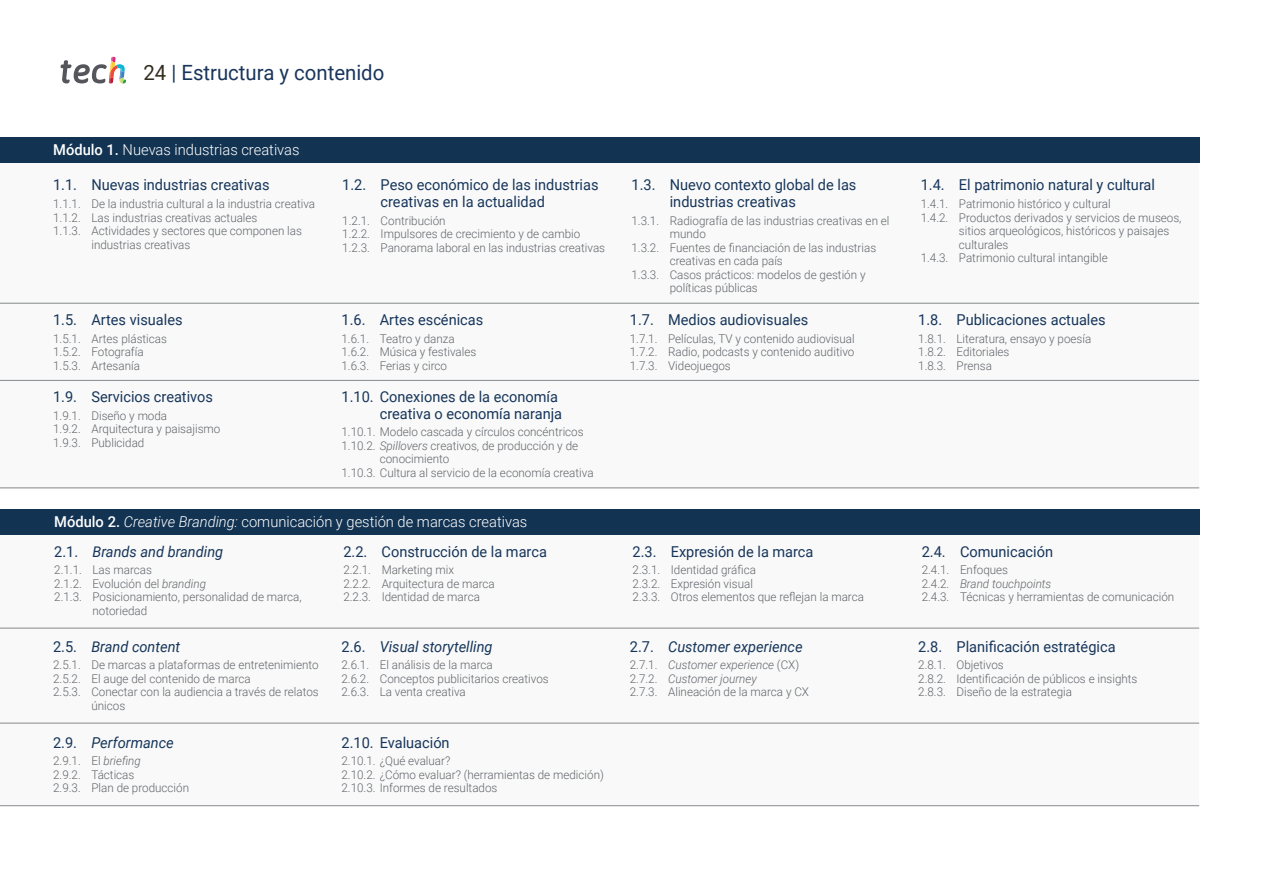
<style>
.page{position:relative;width:1263px;height:893px;background:#fff}
.page>*{position:absolute;margin:0;border:0;box-sizing:border-box;transform-origin:0 0}
.t1{font:21px "Roboto";color:#1a355c}
.t2{font:15px/16.5px "Roboto";color:#17355b}
.t3{font:italic 15px "Roboto";color:#17355b}
.t4{font:300 15px "Roboto";color:#fff}
.t5{font:300 12px/13.5px "Roboto";color:#61646a}
.s1{color:#312e20}
.s2{font-weight:500}
.s3{font-style:italic}
.s4{font-style:normal}
</style>
<div class="page">
<svg style="left:61px;top:57px;width:65px;height:27px"></svg>
<div style="left:0;top:163px;width:1199px;height:325px;background:#f8f9f8"></div>
<div style="left:0;top:138px;width:1199px;height:25px;background:#123352"></div>
<hr style="left:0;top:303px;width:1199px;height:1px;background:#878a8e">
<hr style="left:0;top:488px;width:1199px;height:1px;background:#878a8e">
<hr style="left:0;top:380px;width:1199px;height:1px;background:#878a8e">
<div style="left:0;top:516px;width:1199px;height:290px;background:#f8f9f8"></div>
<hr style="left:0;top:723px;width:1199px;height:1px;background:#878a8e">
<hr style="left:0;top:628px;width:1199px;height:1px;background:#878a8e">
<hr style="left:0;top:805px;width:1199px;height:1px;background:#878a8e">
<div style="left:0;top:509px;width:1199px;height:26px;background:#123352"></div>
<h1 class="t1" style="left:144px;top:57px;width:242px"><span class="s1">24</span> | Estructura y contenido</h1>
<p class="t4" style="left:53px;top:139px;width:248px"><span class="s2">Módulo 1.</span> Nuevas industrias creativas</p>
<p class="t2" style="left:53px;top:176px;width:218px">1.1. Nuevas industrias creativas</p>
<p class="t5" style="left:53px;top:197px;width:263px">1.1.1. De la industria cultural a la industria creativa</p>
<p class="t5" style="left:53px;top:210px;width:206px">1.1.2. Las industrias creativas actuales</p>
<p class="t5" style="left:53px;top:224px;width:250px">1.1.3. Actividades y sectores que componen las</p>
<p class="t5" style="left:91px;top:237px;width:101px">industrias creativas</p>
<p class="t2" style="left:53px;top:311px;width:131px">1.5. Artes visuales</p>
<p class="t5" style="left:53px;top:331px;width:115px">1.5.1. Artes plásticas<br>1.5.2. Fotografía<br>1.5.3. Artesanía</p>
<p class="t2" style="left:53px;top:388px;width:161px">1.9. Servicios creativos</p>
<p class="t5" style="left:53px;top:408px;width:169px">1.9.1. Diseño y moda<br>1.9.2. Arquitectura y paisajismo<br>1.9.3. Publicidad</p>
<p class="t2" style="left:381px;top:176px;width:219px;text-indent:-38px">1.2. Peso económico de las industrias creativas en la actualidad</p>
<p class="t5" style="left:342px;top:213px;width:264px">1.2.1. Contribución<br>1.2.2. Impulsores de crecimiento y de cambio<br>1.2.3. Panorama laboral en las industrias creativas</p>
<p class="t2" style="left:341px;top:311px;width:143px">1.6. Artes escénicas</p>
<p class="t5" style="left:341px;top:331px;width:136px">1.6.1. Teatro y danza<br>1.6.2. Música y festivales<br>1.6.3. Ferias y circo</p>
<p class="t2" style="left:341px;top:388px;width:222px;text-align:right">1.10. Conexiones de la economía creativa o economía naranja</p>
<p class="t5" style="left:341px;top:425px;width:244px">1.10.1. Modelo cascada y círculos concéntricos</p>
<p class="t5" style="left:341px;top:438px;width:238px">1.10.2. <span class="s3">Spillovers</span> creativos, de producción y de</p>
<p class="t5" style="left:380px;top:452px;width:71px">conocimiento</p>
<p class="t5" style="left:341px;top:465px;width:254px">1.10.3. Cultura al servicio de la economía creativa</p>
<p class="t4" style="left:54px;top:511px;width:475px"><span class="s2">Módulo 2.</span> <span class="s3">Creative Branding:</span> comunicación y gestión de marcas creativas</p>
<p class="t3" style="left:54px;top:541px;width:170px"><span class="s4">2.1.</span> Brands and branding</p>
<p class="t5" style="left:54px;top:563px;width:99px">2.1.1. Las marcas</p>
<p class="t5" style="left:54px;top:576px;width:153px">2.1.2. Evolución del <span class="s3">branding</span></p>
<p class="t5" style="left:54px;top:590px;width:249px">2.1.3. Posicionamiento, personalidad de marca,</p>
<p class="t5" style="left:92px;top:603px;width:56px">notoriedad</p>
<p class="t3" style="left:53px;top:636px;width:129px"><span class="s4">2.5.</span> Brand content</p>
<p class="t5" style="left:53px;top:658px;width:267px">2.5.1. De marcas a plataformas de entretenimiento</p>
<p class="t5" style="left:53px;top:671px;width:199px">2.5.2. El auge del contenido de marca</p>
<p class="t5" style="left:53px;top:685px;width:267px">2.5.3. Conectar con la audiencia a través de relatos</p>
<p class="t5" style="left:91px;top:698px;width:35px">únicos</p>
<p class="t3" style="left:53px;top:732px;width:122px"><span class="s4">2.9.</span> Performance</p>
<p class="t5" style="left:53px;top:754px;width:137px">2.9.1. El <span class="s3">briefing<br></span>2.9.2. Tácticas<br>2.9.3. Plan de producción</p>
<p class="t2" style="left:343px;top:543px;width:205px">2.2. Construcción de la marca</p>
<p class="t5" style="left:343px;top:563px;width:153px">2.2.1. Marketing mix<br>2.2.2. Arquitectura de marca<br>2.2.3. Identidad de marca</p>
<p class="t3" style="left:341px;top:636px;width:153px"><span class="s4">2.6.</span> Visual storytelling</p>
<p class="t5" style="left:341px;top:658px;width:209px">2.6.1. El análisis de la marca<br>2.6.2. Conceptos publicitarios creativos<br>2.6.3. La venta creativa</p>
<p class="t2" style="left:341px;top:733px;width:110px">2.10. Evaluación</p>
<p class="t5" style="left:341px;top:754px;width:264px">2.10.1. ¿Qué evaluar?<br>2.10.2. ¿Cómo evaluar? (herramientas de medición)<br>2.10.3. Informes de resultados</p>
<p class="t2" style="left:670px;top:176px;width:188px;text-indent:-38px">1.3. Nuevo contexto global de las industrias creativas</p>
<p class="t5" style="left:631px;top:213px;width:259px">1.3.1. Radiografía de las industrias creativas en el</p>
<p class="t5" style="left:670px;top:227px;width:38px">mundo</p>
<p class="t5" style="left:631px;top:240px;width:246px">1.3.2. Fuentes de financiación de las industrias</p>
<p class="t5" style="left:670px;top:254px;width:115px">creativas en cada país</p>
<p class="t5" style="left:631px;top:267px;width:236px">1.3.3. Casos prácticos: modelos de gestión y</p>
<p class="t5" style="left:670px;top:281px;width:90px">políticas públicas</p>
<p class="t2" style="left:630px;top:311px;width:180px">1.7. Medios audiovisuales</p>
<p class="t5" style="left:630px;top:331px;width:226px;text-align:justify">1.7.1. Películas, TV y contenido audiovisual 1.7.2. Radio, podcasts y contenido auditivo 1.7.3. Videojuegos</p>
<p class="t2" style="left:632px;top:543px;width:182px">2.3. Expresión de la marca</p>
<p class="t5" style="left:632px;top:563px;width:233px">2.3.1. Identidad gráfica<br>2.3.2. Expresión visual<br>2.3.3. Otros elementos que reflejan la marca</p>
<p class="t3" style="left:630px;top:636px;width:174px"><span class="s4">2.7.</span> Customer experience</p>
<p class="t5" style="left:630px;top:658px;width:181px">2.7.1. <span class="s3">Customer experience</span> (CX)<br>2.7.2. <span class="s3">Customer journey<br></span>2.7.3. Alineación de la marca y CX</p>
<p class="t2" style="left:921px;top:176px;width:236px">1.4. El patrimonio natural y cultural</p>
<p class="t5" style="left:921px;top:197px;width:191px">1.4.1. Patrimonio histórico y cultural</p>
<p class="t5" style="left:921px;top:210px;width:262px">1.4.2. Productos derivados y servicios de museos,</p>
<p class="t5" style="left:959px;top:224px;width:212px">sitios arqueológicos, históricos y paisajes</p>
<p class="t5" style="left:959px;top:237px;width:51px">culturales</p>
<p class="t5" style="left:921px;top:251px;width:189px">1.4.3. Patrimonio cultural intangible</p>
<p class="t2" style="left:918px;top:311px;width:189px">1.8. Publicaciones actuales</p>
<p class="t5" style="left:918px;top:331px;width:175px">1.8.1. Literatura, ensayo y poesía<br>1.8.2. Editoriales<br>1.8.3. Prensa</p>
<p class="t2" style="left:922px;top:543px;width:133px">2.4. Comunicación</p>
<p class="t5" style="left:922px;top:563px;width:254px">2.4.1. Enfoques<br>2.4.2. <span class="s3">Brand touchpoints<br></span>2.4.3. Técnicas y herramientas de comunicación</p>
<p class="t2" style="left:918px;top:637px;width:199px">2.8. Planificación estratégica</p>
<p class="t5" style="left:918px;top:658px;width:221px">2.8.1. Objetivos<br>2.8.2. Identificación de públicos e insights<br>2.8.3. Diseño de la estrategia</p>
</div>
